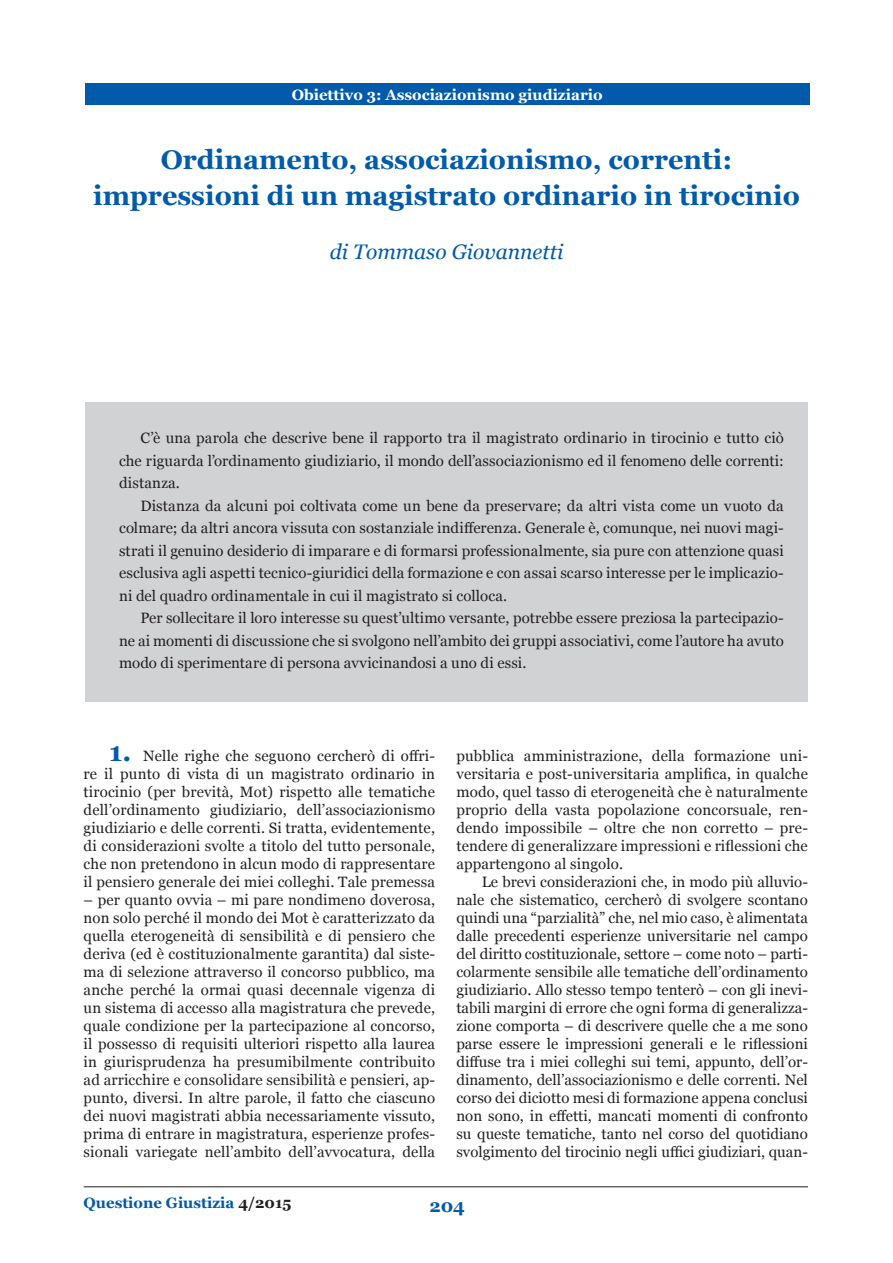
<style>
.page{position:relative;width:893px;height:1263px;background:#fff}
.page>*{position:absolute;margin:0;border:0;box-sizing:border-box;transform-origin:0 0}
.titolo{font:700 27px/36px "Georgia";color:#015aaa;text-align:center}
.t1{font:italic 21px "Georgia";color:#015aaa}
.t2{font:700 18px "Georgia";color:#015aaa}
.testo{font:15px/18px "Georgia";letter-spacing:.01em;color:#231f20;text-align:justify}
.t3{font:700 15px "Georgia";color:#fff}
.t4{font:700 15px "Georgia";color:#015aaa}
.s1{font-weight:700;font-size:27px;color:#015aaa}
.s2{color:#231f20}
</style>
<div class="page">
<hr style="left:84px;top:1186px;width:724px;height:1px;background:#231f20">
<div style="left:85px;top:83px;width:724px;height:22px;background:#015aaa"></div>
<div style="left:85px;top:403px;width:723px;height:299px;background:#d1d2d4"></div>
<p class="t3" style="left:292px;top:85px;width:312px">Obiettivo 3: Associazionismo giudiziario</p>
<p class="titolo" style="left:93px;top:142px;width:708px">Ordinamento, associazionismo, correnti: impressioni di un magistrato ordinario in tirocinio</p>
<p class="t1" style="left:330px;top:239px;width:235px">di Tommaso Giovannetti</p>
<p class="testo" style="left:119px;top:427px;width:666px;line-height:22.5px;text-indent:21px">C’è una parola che descrive bene il rapporto tra il magistrato ordinario in tirocinio e tutto ciò che riguarda l’ordinamento giudiziario, il mondo dell’associazionismo ed il fenomeno delle correnti: distanza.</p>
<p class="testo" style="left:119px;top:495px;width:666px;line-height:22.5px;text-indent:21px">Distanza da alcuni poi coltivata come un bene da preservare; da altri vista come un vuoto da colmare; da altri ancora vissuta con sostanziale indifferenza. Generale è, comunque, nei nuovi magi&shy;strati il genuino desiderio di imparare e di formarsi professionalmente, sia pure con attenzione quasi esclusiva agli aspetti tecnico-giuridici della formazione e con assai scarso interesse per le implicazio&shy;ni del quadro ordinamentale in cui il magistrato si colloca.</p>
<p class="testo" style="left:119px;top:607px;width:666px;line-height:22.5px;text-indent:21px">Per sollecitare il loro interesse su quest’ultimo versante, potrebbe essere preziosa la partecipazio&shy;ne ai momenti di discussione che si svolgono nell’ambito dei gruppi associativi, come l’autore ha avuto modo di sperimentare di persona avvicinandosi a uno di essi.</p>
<p class="testo" style="left:84px;top:747px;width:353px;text-indent:26px"><span class="s1">1.</span> Nelle righe che seguono cercherò di offri&shy;re il punto di vista di un magistrato ordinario in tirocinio (per brevità, Mot) rispetto alle tematiche dell’ordinamento giudiziario, dell’associazionismo giudiziario e delle correnti. Si tratta, evidentemente, di considerazioni svolte a titolo del tutto personale, che non pretendono in alcun modo di rappresentare il pensiero generale dei miei colleghi. Tale premessa</p>
<p class="testo" style="left:84px;top:891px;width:353px">– per quanto ovvia – mi pare nondimeno doverosa, non solo perché il mondo dei Mot è caratterizzato da quella eterogeneità di sensibilità e di pensiero che deriva (ed è costituzionalmente garantita) dal siste&shy;ma di selezione attraverso il concorso pubblico, ma anche perché la ormai quasi decennale vigenza di un sistema di accesso alla magistratura che prevede, quale condizione per la partecipazione al concorso, il possesso di requisiti ulteriori rispetto alla laurea in giurisprudenza ha presumibilmente contribuito ad arricchire e consolidare sensibilità e pensieri, ap&shy;punto, diversi. In altre parole, il fatto che ciascuno dei nuovi magistrati abbia necessariamente vissuto, prima di entrare in magistratura, esperienze profes&shy;sionali variegate nell’ambito dell’avvocatura, della</p>
<p class="testo" style="left:456px;top:747px;width:353px">pubblica amministrazione, della formazione uni&shy;versitaria e post-universitaria amplifica, in qualche modo, quel tasso di eterogeneità che è naturalmente proprio della vasta popolazione concorsuale, ren&shy;dendo impossibile – oltre che non corretto – pre&shy;tendere di generalizzare impressioni e riflessioni che appartengono al singolo.</p>
<p class="testo" style="left:456px;top:873px;width:353px;text-indent:26px">Le brevi considerazioni che, in modo più alluvio&shy;nale che sistematico, cercherò di svolgere scontano quindi una “parzialità” che, nel mio caso, è alimentata dalle precedenti esperienze universitarie nel campo del diritto costituzionale, settore – come noto – parti&shy;colarmente sensibile alle tematiche dell’ordinamento giudiziario. Allo stesso tempo tenterò – con gli inevi&shy;tabili margini di errore che ogni forma di generalizza&shy;zione comporta – di descrivere quelle che a me sono parse essere le impressioni generali e le riflessioni diffuse tra i miei colleghi sui temi, appunto, dell’or&shy;dinamento, dell’associazionismo e delle correnti. Nel corso dei diciotto mesi di formazione appena conclusi non sono, in effetti, mancati momenti di confronto su queste tematiche, tanto nel corso del quotidiano svolgimento del tirocinio negli uffici giudiziari, quan-</p>
<p class="t4" style="left:84px;top:1193px;width:209px">Questione Giustizia <span class="s2">4/2015</span></p>
<p class="t2" style="left:429px;top:1194px;width:37px">204</p>
</div>
